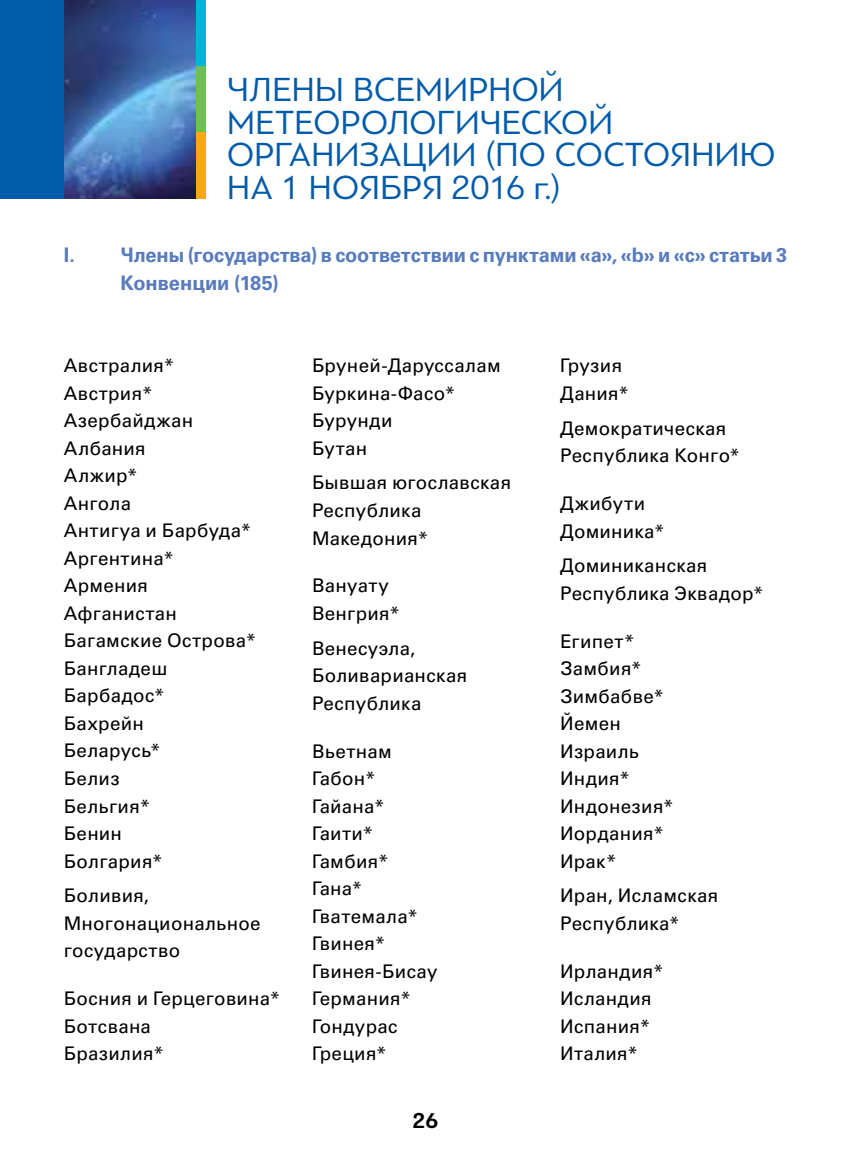
<style>
.page{position:relative;width:851px;height:1170px;background:#fff}
.page>*{position:absolute;margin:0;border:0;box-sizing:border-box;transform-origin:0 0}
.t1{font:35px/32.5px "PF Bague Sans Pro";letter-spacing:-.005em;color:#005baa}
.t2{font:700 22.5px "PF Bague Sans Pro";color:#000}
.t3{font:700 20px/27.5px "Univers LTCYR 65";letter-spacing:-.01em;color:#577bbd}
.t4{font:18.75px/27.5px "Univers LTCYR 55 Roman";letter-spacing:.015em;color:#000}
</style>
<div class="page">
<img style="left:64px;top:0;width:132px;height:198px">
<div style="left:0;top:0;width:64px;height:198px;background:#005baa"></div>
<div style="left:196px;top:0;width:10px;height:66px;background:#00b5d5"></div>
<div style="left:196px;top:66px;width:10px;height:66px;background:#70bf54"></div>
<div style="left:196px;top:132px;width:10px;height:66px;background:#faa61a"></div>
<h1 class="t1" style="left:227px;top:73px;width:550px">ЧЛЕНЫ ВСЕМИРНОЙ<br>МЕТЕОРОЛОГИЧЕСКОЙ<br>ОРГАНИЗАЦИИ (ПО СОСТОЯНИЮ<br>НА 1 НОЯБРЯ 2016 г.)</h1>
<p class="t3" style="left:120px;top:240px;width:668px;text-indent:-57px">I. Члены (государства) в соответствии с пунктами «a», «b» и «с» статьи 3<br>Конвенции (185)</p>
<p class="t4" style="left:64px;top:351px;width:194px">Австралия*<br>Австрия*<br>Азербайджан<br>Албания<br>Алжир*<br>Ангола<br>Антигуа и Барбуда*<br>Аргентина*<br>Армения<br>Афганистан<br>Багамские Острова*<br>Бангладеш<br>Барбадос*<br>Бахрейн<br>Беларусь*<br>Белиз<br>Бельгия*<br>Бенин<br>Болгария*</p>
<p class="t4" style="left:64px;top:880px;width:198px">Боливия,<br>Многонациональное государство</p>
<p class="t4" style="left:64px;top:983px;width:218px">Босния и Герцеговина*<br>Ботсвана<br>Бразилия*</p>
<p class="t4" style="left:312px;top:351px;width:190px">Бруней-Даруссалам<br>Буркина-Фасо*<br>Бурунди<br>Бутан</p>
<p class="t4" style="left:312px;top:468px;width:200px">Бывшая югославская<br>Республика<br>Македония*</p>
<p class="t4" style="left:312px;top:571px;width:89px">Вануату<br>Венгрия*</p>
<p class="t4" style="left:312px;top:633px;width:157px">Венесуэла,<br>Боливарианская<br>Республика</p>
<p class="t4" style="left:312px;top:736px;width:127px">Вьетнам<br>Габон*<br>Гайана*<br>Гаити*<br>Гамбия*<br>Гана*<br>Гватемала*<br>Гвинея*<br>Гвинея-Бисау<br>Германия*<br>Гондурас<br>Греция*</p>
<p class="t2" style="left:412px;top:1107px;width:27px">26</p>
<p class="t4" style="left:560px;top:351px;width:70px">Грузия<br>Дания*</p>
<p class="t4" style="left:560px;top:413px;width:181px">Демократическая<br>Республика Конго*</p>
<p class="t4" style="left:560px;top:488px;width:106px">Джибути<br>Доминика*</p>
<p class="t4" style="left:560px;top:551px;width:205px">Доминиканская<br>Республика Эквадор*</p>
<p class="t4" style="left:560px;top:626px;width:115px">Египет*<br>Замбия*<br>Зимбабве*<br>Йемен<br>Израиль<br>Индия*<br>Индонезия*<br>Иордания*<br>Ирак*</p>
<p class="t4" style="left:560px;top:881px;width:159px">Иран, Исламская<br>Республика*</p>
<p class="t4" style="left:560px;top:956px;width:105px">Ирландия*<br>Исландия<br>Испания*<br>Италия*</p>
</div>
